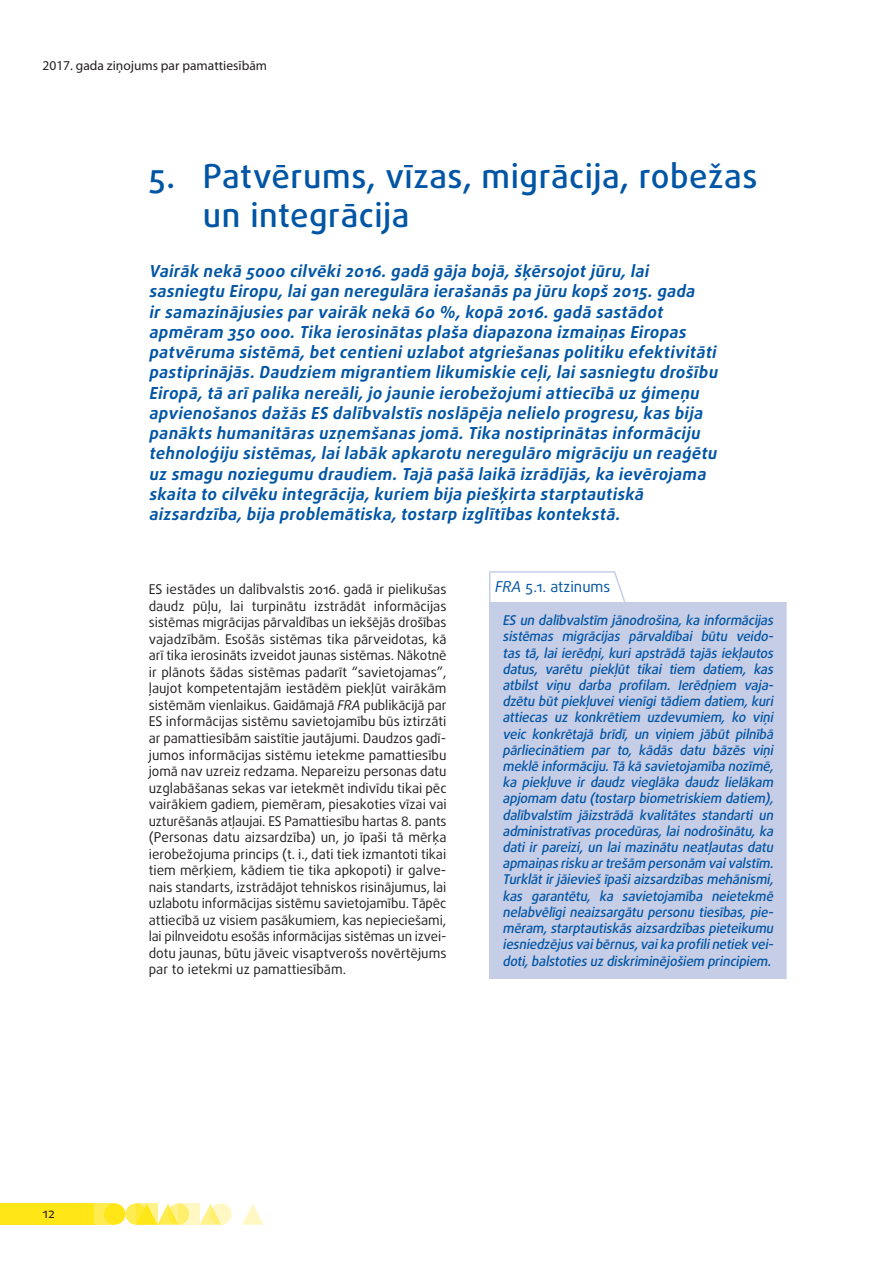
<style>
.page{position:relative;width:893px;height:1263px;background:#fff}
.page>*{position:absolute;margin:0;border:0;box-sizing:border-box;transform-origin:0 0}
.chapter_title{font:500 33px/39.6px "Daxline Pro";letter-spacing:.015em;color:#0155a5}
.intro_chapter{font:italic 700 16.5px/20.2px "Daxline Pro";letter-spacing:.025em;color:#0155a5}
.opinion_header{font:15px "Daxline Pro";color:#0155a5}
.body_text{font:13.5px/16.5px "Daxline Pro";color:#231f20;text-align:justify}
.opinion_text{font:italic 500 13.5px/16.2px "Daxline Pro";letter-spacing:-.01em;color:#0155a5;text-align:justify}
.t1{font:13.5px "Myriad Pro";color:#231f20}
.s1{font-style:italic}
</style>
<div class="page">
<svg style="left:125px;top:1203px;width:22px;height:22px"></svg>
<div style="left:94px;top:1203px;width:21px;height:22px;background:#ffec50"></div>
<div style="left:0;top:1203px;width:94px;height:22px;background:#ffe616"></div>
<svg style="left:200px;top:1203px;width:18px;height:22px"></svg>
<svg style="left:242px;top:1204px;width:21px;height:21px"></svg>
<div style="left:104px;top:1203px;width:21px;height:22px;background:#ffe616;border-radius:50%"></div>
<svg style="left:157px;top:1203px;width:18px;height:22px"></svg>
<svg style="left:168px;top:1203px;width:21px;height:22px"></svg>
<svg style="left:210px;top:1203px;width:22px;height:22px"></svg>
<svg style="left:136px;top:1203px;width:21px;height:22px"></svg>
<svg style="left:179px;top:1203px;width:21px;height:22px"></svg>
<div style="left:490px;top:602px;width:296px;height:376px;background:#c6cde7"></div>
<hr style="left:785px;top:602px;width:2px;height:375px;background:#c6cde7">
<svg style="left:489px;top:573px;width:1px;height:29px"></svg>
<hr style="left:489px;top:571px;width:126px;height:2px;background:#c6cde7">
<hr style="left:489px;top:602px;width:1px;height:375px;background:#c6cde7">
<hr style="left:489px;top:977px;width:126px;height:2px;background:#c6cde7">
<hr style="left:615px;top:977px;width:172px;height:2px;background:#c6cde7">
<svg style="left:612px;top:571px;width:14px;height:31px"></svg>
<p class="t1" style="left:43px;top:57px;width:226px">2017. gada ziņojums par pamattiesībām</p>
<p class="chapter_title" style="left:203px;top:156px;width:556px;text-indent:-54px">5. Patvērums, vīzas, migrācija, robežas un integrācija</p>
<p class="intro_chapter" style="left:149px;top:261px;width:574px">Vairāk nekā 5000 cilvēki2016.gadā gāja bojā,šķērsojotjūru,lai sasniegtu Eiropu,laigan neregulāra ierašanās pa jūru kopš 2015.gada irsamazinājusies parvairāk nekā 60 %,kopā 2016.gadā sastādot apmēram 350 000.Tika ierosinātas plaša diapazona izmaiņas Eiropas patvēruma sistēmā,betcentieniuzlabotatgriešanas politiku efektivitāti pastiprinājās.Daudziem migrantiem likumiskie ceļi,laisasniegtu drošību Eiropā,tā arīpalika nereāli,jo jaunie ierobežojumiattiecībā uz ģimeņu apvienošanos dažās ES dalībvalstīs noslāpēja nelielo progresu,kas bija panākts humanitāras uzņemšanas jomā.Tika nostiprinātas informāciju tehnoloģiju sistēmas,lailabāk apkarotu neregulāro migrāciju un reaģētu uz smagu noziegumu draudiem.Tajā pašā laikā izrādījās,ka ievērojama skaita to cilvēku integrācija,kuriem bija piešķirta starptautiskā aizsardzība,bija problemātiska,tostarp izglītības kontekstā.</p>
<p class="body_text" style="left:43px;top:1205px;width:14px">12</p>
<p class="body_text" style="left:149px;top:581px;width:299px">ES iestādes un dalībvalstis 2016. gadā ir pielikušas daudz pūļu, lai turpinātu izstrādāt informācijas sistēmas migrācijas pārvaldības un iekšējās drošības vajadzībām. Esošās sistēmas tika pārveidotas, kā arī tika ierosināts izveidot jaunas sistēmas. Nākotnē ir plānots šādas sistēmas padarīt “savietojamas”, ļaujot kompetentajām iestādēm piekļūt vairākām sistēmām vienlaikus. Gaidāmajā <span class="s1">FRA</span> publikācijā par ES informācijas sistēmu savietojamību būs iztirzāti ar pamattiesībām saistītie jautājumi. Daudzos gadī&shy;jumos informācijas sistēmu ietekme pamattiesību jomā nav uzreiz redzama. Nepareizu personas datu uzglabāšanas sekas var ietekmēt indivīdu tikai pēc vairākiem gadiem, piemēram, piesakoties vīzai vai uzturēšanās atļaujai. ES Pamattiesību hartas 8. pants (Personas datu aizsardzība) un, jo īpaši tā mērķa ierobežojuma princips (t. i., dati tiek izmantoti tikai tiem mērķiem, kādiem tie tika apkopoti) ir galve&shy;nais standarts, izstrādājot tehniskos risinājumus, lai uzlabotu informācijas sistēmu savietojamību. Tāpēc attiecībā uz visiem pasākumiem, kas nepieciešami, lai pilnveidotu esošās informācijas sistēmas un izvei&shy;dotu jaunas, būtu jāveic visaptverošs novērtējums par to ietekmi uz pamattiesībām.</p>
<p class="opinion_header" style="left:495px;top:577px;width:117px"><span class="s1">FRA</span> 5.1. atzinums</p>
<p class="opinion_text" style="left:502px;top:612px;width:275px">ES un dalībvalstīm jānodrošina, ka informācijas sistēmas migrācijas pārvaldībai būtu veido&shy;tas tā, lai ierēdņi, kuri apstrādā tajās iekļautos datus, varētu piekļūt tikai tiem datiem, kas atbilst viņu darba profilam. Ierēdņiem vaja&shy;dzētu būtpiekļuveivienīgitādiem datiem,kuri attiecas uz konkrētiem uzdevumiem, ko viņi veic konkrētajā brīdī, un viņiem jābūt pilnībā pārliecinātiem par to, kādās datu bāzēs viņi meklē informāciju.Tā kā savietojamība nozīmē, ka piekļuve ir daudz vieglāka daudz lielākam apjomam datu (tostarp biometriskiem datiem), dalībvalstīm jāizstrādā kvalitātes standarti un administratīvas procedūras, lai nodrošinātu, ka dati ir pareizi, un lai mazinātu neatļautas datu apmaiņasrisku artrešām personām vaivalstīm.<br>Turklātirjāieviešīpašiaizsardzībasmehānismi, kas garantētu, ka savietojamība neietekmē nelabvēlīgi neaizsargātu personu tiesības, pie&shy;mēram,starptautiskāsaizsardzībaspieteikumu iesniedzējusvaibērnus,vaika profilinetiek vei&shy;doti,balstotiesuzdiskriminējošiem principiem.</p>
</div>
